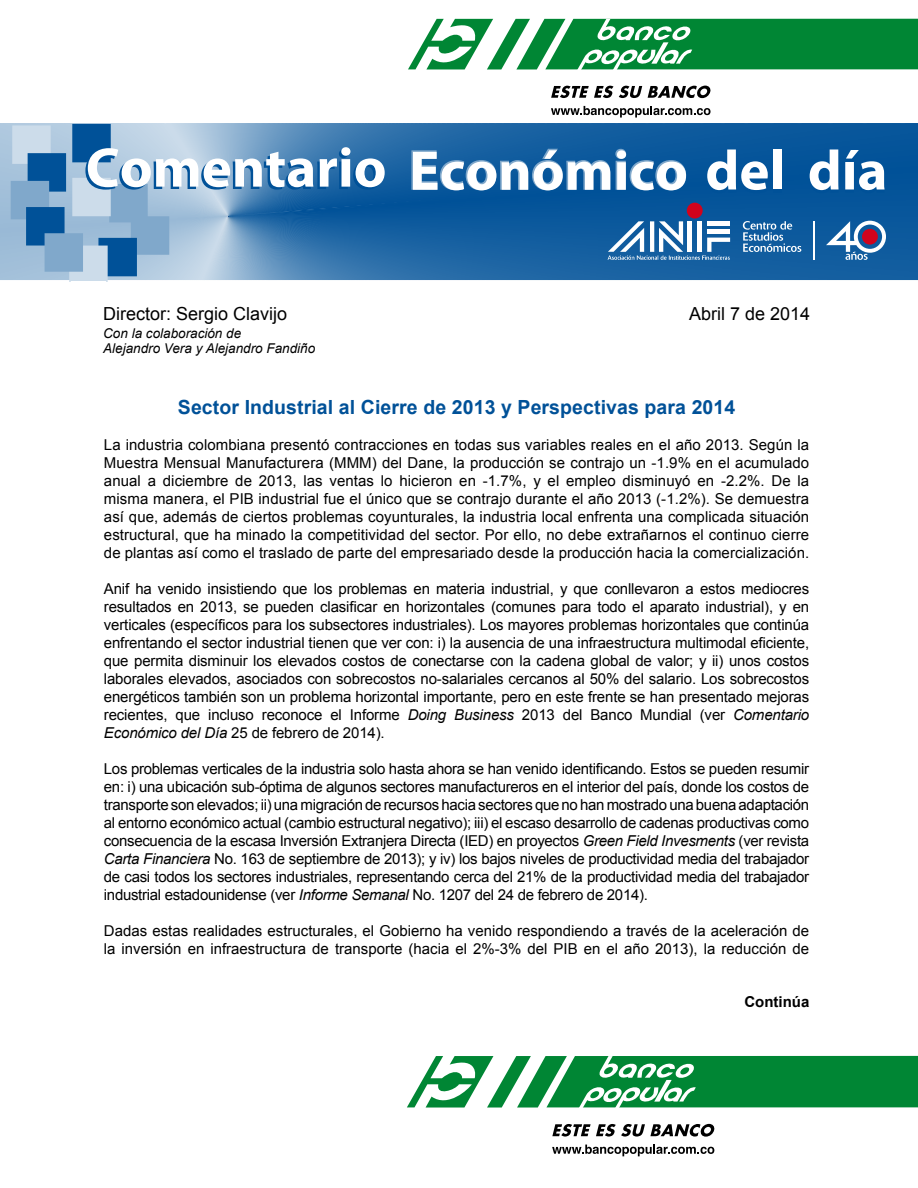
<style>
.page{position:relative;width:918px;height:1188px;background:#fff}
.page>*{position:absolute;margin:0;border:0;box-sizing:border-box;transform-origin:0 0}
.t1{font:700 19.5px "Arial";letter-spacing:.005em;color:#005198}
.t2{font:18px "Arial";color:#000}
.t3{font:15px/18px "Arial";color:#000;text-align:justify}
.t4{font:700 15px "Arial";color:#000}
.t5{font:italic 13.5px/15px "Arial";color:#000}
.s1{font-style:italic}
</style>
<div class="page">
<svg style="left:408px;top:18px;width:510px;height:52px"></svg>
<svg style="left:551px;top:86px;width:91px;height:12px"></svg>
<svg style="left:648px;top:86px;width:63px;height:12px"></svg>
<svg style="left:0;top:106px;width:918px;height:175px"></svg>
<svg style="left:552px;top:1145px;width:162px;height:11px"></svg>
<svg style="left:407px;top:1055px;width:511px;height:53px"></svg>
<svg style="left:552px;top:1124px;width:163px;height:13px"></svg>
<p class="t2" style="left:103px;top:302px;width:186px">Director: Sergio Clavijo</p>
<p class="t2" style="left:689px;top:302px;width:123px">Abril 7 de 2014</p>
<p class="t5" style="left:103px;top:326px;width:214px">Con la colaboración de<br>Alejandro Vera y Alejandro Fandiño</p>
<h1 class="t1" style="left:178px;top:395px;width:559px">Sector Industrial al Cierre de 2013 y Perspectivas para 2014</h1>
<p class="t3" style="left:104px;top:436px;width:707px">La industria colombiana presentó contracciones en todas sus variables reales en el año 2013. Según la Muestra Mensual Manufacturera (MMM) del Dane, la producción se contrajo un -1.9% en el acumulado anual a diciembre de 2013, las ventas lo hicieron en -1.7%, y el empleo disminuyó en -2.2%. De la misma manera, el PIB industrial fue el único que se contrajo durante el año 2013 (-1.2%). Se demuestra así que, además de ciertos problemas coyunturales, la industria local enfrenta una complicada situación estructural, que ha minado la competitividad del sector. Por ello, no debe extrañarnos el continuo cierre de plantas así como el traslado de parte del empresariado desde la producción hacia la comercialización.</p>
<p class="t3" style="left:104px;top:580px;width:707px">Anif ha venido insistiendo que los problemas en materia industrial, y que conllevaron a estos mediocres resultados en 2013, se pueden clasificar en horizontales (comunes para todo el aparato industrial), y en verticales (específicos para los subsectores industriales). Los mayores problemas horizontales que continúa enfrentando el sector industrial tienen que ver con: i) la ausencia de una infraestructura multimodal eficiente, que permita disminuir los elevados costos de conectarse con la cadena global de valor; y ii) unos costos laborales elevados, asociados con sobrecostos no-salariales cercanos al 50% del salario. Los sobrecostos energéticos también son un problema horizontal importante, pero en este frente se han presentado mejoras recientes, que incluso reconoce el Informe <span class="s1">Doing Business</span> 2013 del Banco Mundial (ver <span class="s1">Comentario Económico del Día</span> 25 de febrero de 2014).</p>
<p class="t3" style="left:104px;top:760px;width:707px">Los problemas verticales de la industria solo hasta ahora se han venido identificando. Estos se pueden resumir en: i) una ubicación sub-óptima de algunos sectores manufactureros en el interior del país, donde los costos de transporte son elevados; ii) una migración de recursos hacia sectores que no han mostrado una buena adaptación al entorno económico actual (cambio estructural negativo); iii) el escaso desarrollo de cadenas productivas como consecuencia de la escasa Inversión Extranjera Directa (IED) en proyectos <span class="s1">Green Field Invesments</span> (ver revista <span class="s1">Carta Financiera</span> No. 163 de septiembre de 2013); y iv) los bajos niveles de productividad media del trabajador de casi todos los sectores industriales, representando cerca del 21% de la productividad media del trabajador industrial estadounidense (ver <span class="s1">Informe Semanal</span> No. 1207 del 24 de febrero de 2014).</p>
<p class="t3" style="left:104px;top:922px;width:707px">Dadas estas realidades estructurales, el Gobierno ha venido respondiendo a través de la aceleración de la inversión en infraestructura de transporte (hacia el 2%-3% del PIB en el año 2013), la reducción de</p>
<p class="t4" style="left:744px;top:992px;width:66px">Continúa</p>
</div>
